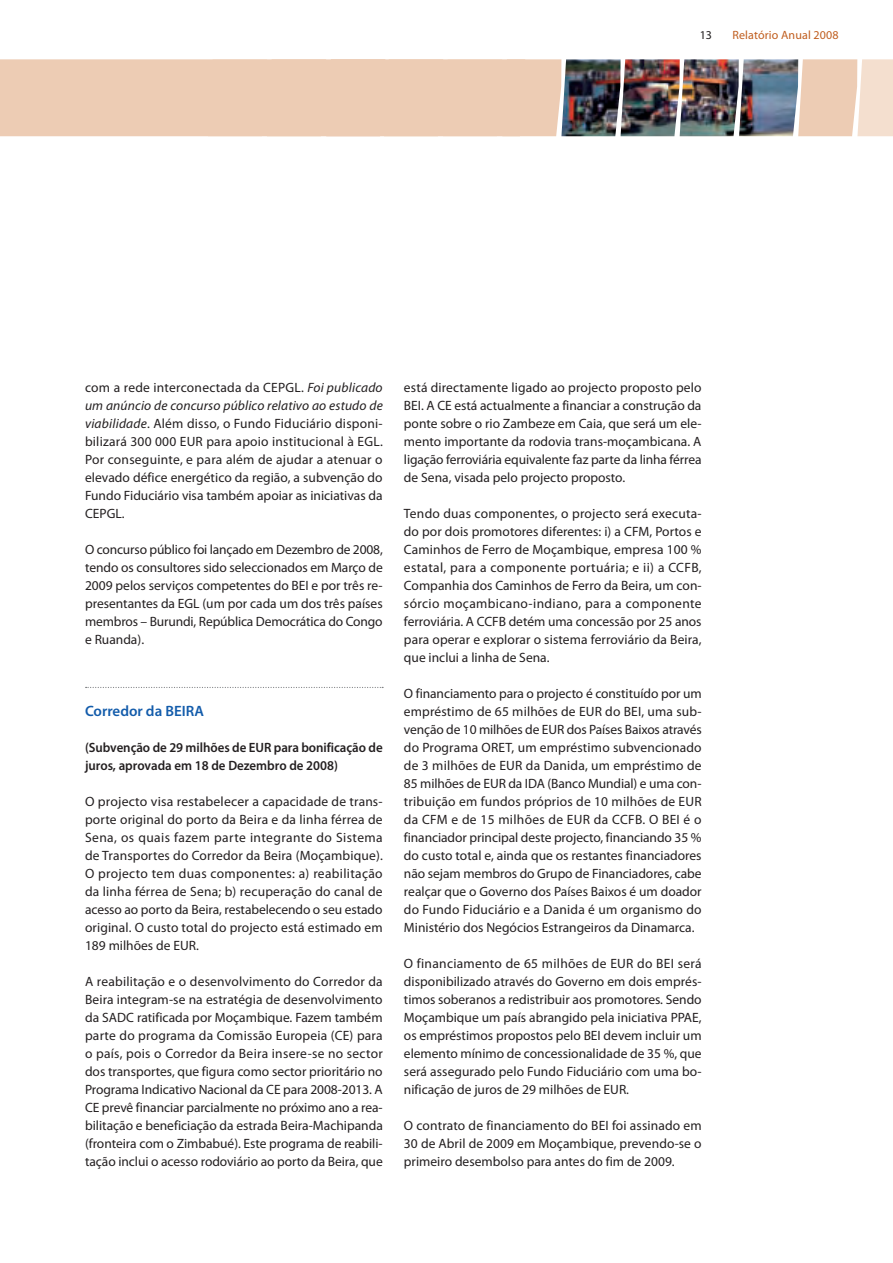
<style>
.page{position:relative;width:893px;height:1263px;background:#fff}
.page>*{position:absolute;margin:0;border:0;box-sizing:border-box;transform-origin:0 0}
.t1{font:600 15px "Myriad Pro";color:#135cab}
.t2{font:13.5px/18px "Myriad Pro";color:#231f20;text-align:justify}
.t3{font:600 13.5px/18px "Myriad Pro";letter-spacing:-.005em;color:#231f20;scale:.96 1}
.t4{font:12px "Myriad Pro";letter-spacing:.01em;color:#c05e1f}
.t5{font:12px "Myriad Pro";color:#231f20}
.s1{font-style:italic}
</style>
<div class="page">
<img style="left:561px;top:59px;width:237px;height:77px">
<div style="left:0;top:59px;width:561px;height:77px;background:#edccb4"></div>
<svg style="left:798px;top:59px;width:95px;height:77px;background:#f0d6c3"></svg>
<svg style="left:86px;top:687px;width:297px;height:1px"></svg>
<p class="t5" style="left:700px;top:27px;width:14px">13</p>
<p class="t4" style="left:732px;top:27px;width:108px">Relatório Anual 2008</p>
<p class="t2" style="left:85px;top:378px;width:299px">com a rede interconectada da CEPGL. <span class="s1">Foi publicado um anúncio de concurso público relativo ao estudo de viabilidade</span>. Além disso, o Fundo Fiduciário disponi&shy;bilizará 300 000 EUR para apoio institucional à EGL.<br>Por conseguinte, e para além de ajudar a atenuar o elevado défice energético da região, a subvenção do Fundo Fiduciário visa também apoiar as iniciativas da CEPGL.</p>
<p class="t2" style="left:85px;top:540px;width:299px">O concurso público foi lançado em Dezembro de 2008, tendo os consultores sido seleccionados em Março de 2009 pelos serviços competentes do BEI e por três re&shy;presentantes da EGL (um por cada um dos três países membros – Burundi, República Democrática do Congo e Ruanda).</p>
<p class="t1" style="left:85px;top:702px;width:120px">Corredor da BEIRA</p>
<p class="t3" style="left:85px;top:738px;width:312px">(Subvenção de 29 milhões de EUR para bonificação de juros, aprovada em 18 de Dezembro de 2008)</p>
<p class="t2" style="left:85px;top:792px;width:299px">O projecto visa restabelecer a capacidade de trans&shy;porte original do porto da Beira e da linha férrea de Sena, os quais fazem parte integrante do Sistema de Transportes do Corredor da Beira (Moçambique).<br>O projecto tem duas componentes: a) reabilitação da linha férrea de Sena; b) recuperação do canal de acesso ao porto da Beira, restabelecendo o seu estado original. O custo total do projecto está estimado em 189 milhões de EUR.</p>
<p class="t2" style="left:85px;top:972px;width:299px">A reabilitação e o desenvolvimento do Corredor da Beira integram-se na estratégia de desenvolvimento da SADC ratificada por Moçambique. Fazem também parte do programa da Comissão Europeia (CE) para o país, pois o Corredor da Beira insere-se no sector dos transportes, que figura como sector prioritário no Programa Indicativo Nacional da CE para 2008-2013. A CE prevê financiar parcialmente no próximo ano a rea&shy;bilitação e beneficiação da estrada Beira-Machipanda (fronteira com o Zimbabué). Este programa de reabili&shy;tação inclui o acesso rodoviário ao porto da Beira, que</p>
<p class="t2" style="left:404px;top:378px;width:299px">está directamente ligado ao projecto proposto pelo BEI. A CE está actualmente a financiar a construção da ponte sobre o rio Zambeze em Caia, que será um ele&shy;mento importante da rodovia trans-moçambicana. A ligação ferroviária equivalente faz parte da linha férrea de Sena, visada pelo projecto proposto.</p>
<p class="t2" style="left:404px;top:504px;width:299px">Tendo duas componentes, o projecto será executa&shy;do por dois promotores diferentes: i) a CFM, Portos e Caminhos de Ferro de Moçambique, empresa 100 % estatal, para a componente portuária; e ii) a CCFB, Companhia dos Caminhos de Ferro da Beira, um con&shy;sórcio moçambicano-indiano, para a componente ferroviária. A CCFB detém uma concessão por 25 anos para operar e explorar o sistema ferroviário da Beira, que inclui a linha de Sena.</p>
<p class="t2" style="left:404px;top:684px;width:299px">O financiamento para o projecto é constituído por um empréstimo de 65 milhões de EUR do BEI, uma sub&shy;venção de 10 milhões de EUR dos Países Baixos através do Programa ORET, um empréstimo subvencionado de 3 milhões de EUR da Danida, um empréstimo de 85 milhões de EUR da IDA (Banco Mundial) e uma con&shy;tribuição em fundos próprios de 10 milhões de EUR da CFM e de 15 milhões de EUR da CCFB. O BEI é o financiador principal deste projecto, financiando 35 % do custo total e, ainda que os restantes financiadores não sejam membros do Grupo de Financiadores, cabe realçar que o Governo dos Países Baixos é um doador do Fundo Fiduciário e a Danida é um organismo do Ministério dos Negócios Estrangeiros da Dinamarca.</p>
<p class="t2" style="left:404px;top:954px;width:299px">O financiamento de 65 milhões de EUR do BEI será disponibilizado através do Governo em dois emprés&shy;timos soberanos a redistribuir aos promotores. Sendo Moçambique um país abrangido pela iniciativa PPAE, os empréstimos propostos pelo BEI devem incluir um elemento mínimo de concessionalidade de 35 %, que será assegurado pelo Fundo Fiduciário com uma bo&shy;nificação de juros de 29 milhões de EUR.</p>
<p class="t2" style="left:404px;top:1116px;width:299px">O contrato de financiamento do BEI foi assinado em 30 de Abril de 2009 em Moçambique, prevendo-se o primeiro desembolso para antes do fim de 2009.</p>
</div>
